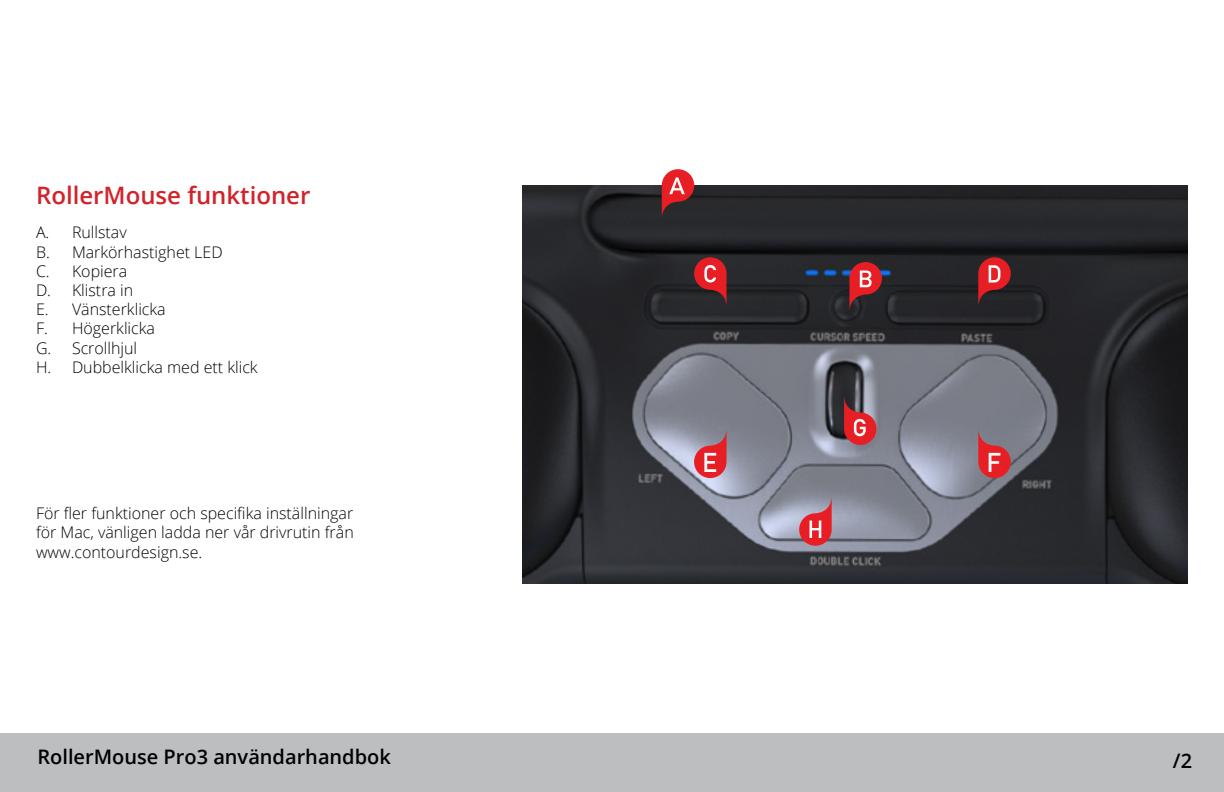
<style>
.page{position:relative;width:1224px;height:792px;background:#fff}
.page>*{position:absolute;margin:0;border:0;box-sizing:border-box;transform-origin:0 0}
.t1{font:600 24px "Open Sans";color:#d2232a}
.t2{font:600 20px "Open Sans";color:#000}
.t3{font:300 16px/19.2px "Open Sans";color:#000}
</style>
<div class="page">
<div style="left:0;top:733px;width:1224px;height:59px;background:#bcbec0"></div>
<img style="left:522px;top:186px;width:666px;height:397px">
<svg style="left:799px;top:495px;width:33px;height:51px;background:#c76570"></svg>
<svg style="left:978px;top:428px;width:33px;height:50px;background:#ba545c"></svg>
<svg style="left:694px;top:428px;width:33px;height:50px;background:#c6646e"></svg>
<svg style="left:978px;top:257px;width:33px;height:51px;background:#932f34"></svg>
<svg style="left:694px;top:257px;width:33px;height:51px;background:#942e33"></svg>
<svg style="left:849px;top:262px;width:33px;height:50px;background:#963339"></svg>
<svg style="left:662px;top:169px;width:32px;height:51px;background:#a63f43"></svg>
<svg style="left:844px;top:395px;width:33px;height:50px;background:#b7525a"></svg>
<h1 class="t1" style="left:36px;top:179px;width:276px">RollerMouse funktioner</h1>
<p class="t3" style="left:36px;top:222px;width:223px">A. Rullstav<br>B. Markörhastighet LED<br>C. Kopiera<br>D. Klistra in<br>E. Vänsterklicka<br>F. Högerklicka<br>G. Scrollhjul<br>H. Dubbelklicka med ett klick</p>
<p class="t3" style="left:36px;top:503px;width:319px;text-align:justify">För fler funktioner och specifika inställningar för Mac, vänligen ladda ner vår drivrutin från www.contourdesign.se.</p>
<p class="t2" style="left:37px;top:743px;width:355px">RollerMouse Pro3 användarhandbok</p>
<p class="t2" style="left:1173px;top:747px;width:21px">/2</p>
</div>
